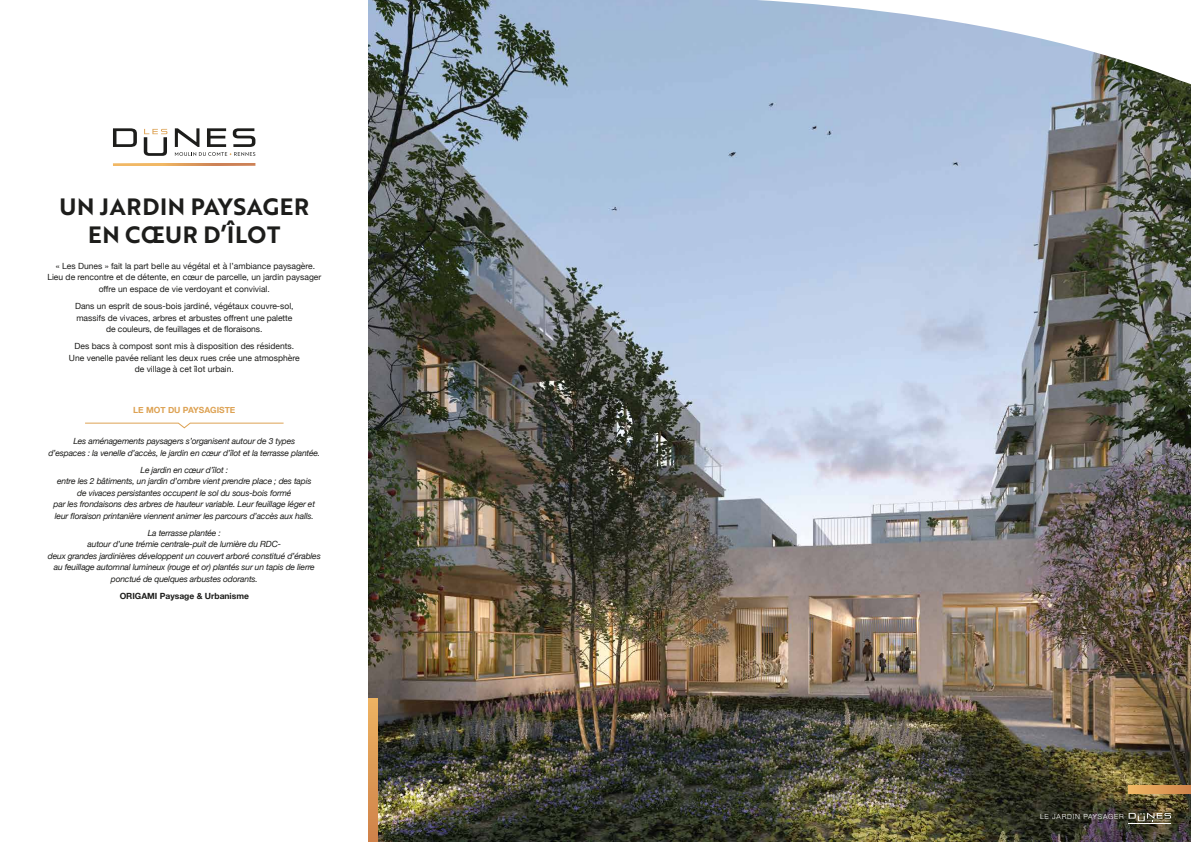
<style>
.page{position:relative;width:1191px;height:842px;background:#fff}
.page>*{position:absolute;margin:0;border:0;box-sizing:border-box;transform-origin:0 0}
.t1{font:23px/28px "Brother 1816 Bold";letter-spacing:.03em;color:#1d1d1b;text-align:center}
.t2{font:italic 8.5px/11.5px "Helvetica Neue";letter-spacing:-.02em;color:#1d1d1b;text-align:center}
.t3{font:8.5px/11.5px "Helvetica Neue";color:#1d1d1b;text-align:center}
.t4{font:700 8.5px "Helvetica Neue";color:#1d1d1b}
.t5{font:700 8.5px "Helvetica Neue";color:#dda253}
.t6{font:300 7px "Helvetica Neue";letter-spacing:.11em;color:#fff}
</style>
<div class="page">
<img style="left:369px;top:0;width:822px;height:842px">
<svg style="left:113px;top:128px;width:24px;height:19px"></svg>
<svg style="left:144px;top:129px;width:23px;height:27px"></svg>
<svg style="left:175px;top:128px;width:80px;height:28px"></svg>
<svg style="left:113px;top:163px;width:142px;height:3px"></svg>
<svg style="left:85px;top:423px;width:199px;height:5px"></svg>
<svg style="left:1128px;top:785px;width:63px;height:9px"></svg>
<svg style="left:595px;top:0;width:596px;height:149px;background:#acbed2"></svg>
<svg style="left:1128px;top:813px;width:43px;height:8px"></svg>
<hr style="left:1128px;top:823px;width:43px;height:1px;background:#fff">
<svg style="left:369px;top:698px;width:8px;height:144px"></svg>
<h1 class="t1" style="left:59px;top:192px;width:251px">UN JARDIN PAYSAGER<br>EN CŒUR D’ÎLOT</h1>
<p class="t3" style="left:47px;top:261px;width:275px">« Les Dunes » fait la part belle au végétal et à l’ambiance paysagère.<br>Lieu de rencontre et de détente, en cœur de parcelle, un jardin paysager offre un espace de vie verdoyant et convivial.</p>
<p class="t3" style="left:75px;top:301px;width:220px">Dans un esprit de sous-bois jardiné, végétaux couvre-sol, massifs de vivaces, arbres et arbustes offrent une palette de couleurs, de feuillages et de floraisons.</p>
<p class="t3" style="left:69px;top:341px;width:232px">Des bacs à compost sont mis à disposition des résidents.<br>Une venelle pavée reliant les deux rues crée une atmosphère de village à cet îlot urbain.</p>
<p class="t5" style="left:133px;top:403px;width:104px">LE MOT DU PAYSAGISTE</p>
<p class="t2" style="left:48px;top:436px;width:273px">Les aménagements paysagers s’organisent autour de 3 types<br>d’espaces : la venelle d’accès, le jardin en cœur d’îlot et la terrasse plantée.</p>
<p class="t2" style="left:54px;top:464px;width:263px">Le jardin en cœur d’îlot :<br>entre les 2 bâtiments, un jardin d’ombre vient prendre place ; des tapis de vivaces persistantes occupent le sol du sous-bois formé<br>par les frondaisons des arbres de hauteur variable. Leur feuillage léger et leur floraison printanière viennent animer les parcours d’accès aux halls.</p>
<p class="t2" style="left:48px;top:528px;width:274px">La terrasse plantée :<br>autour d’une trémie centrale-puit de lumière du RDC-<br>deux grandes jardinières développent un couvert arboré constitué d’érables au feuillage automnal lumineux (rouge et or) plantés sur un tapis de lierre ponctué de quelques arbustes odorants.</p>
<p class="t4" style="left:120px;top:589px;width:131px">ORIGAMI Paysage &amp; Urbanisme</p>
<p class="t6" style="left:1040px;top:811px;width:85px">LE JARDIN PAYSAGER</p>
</div>
